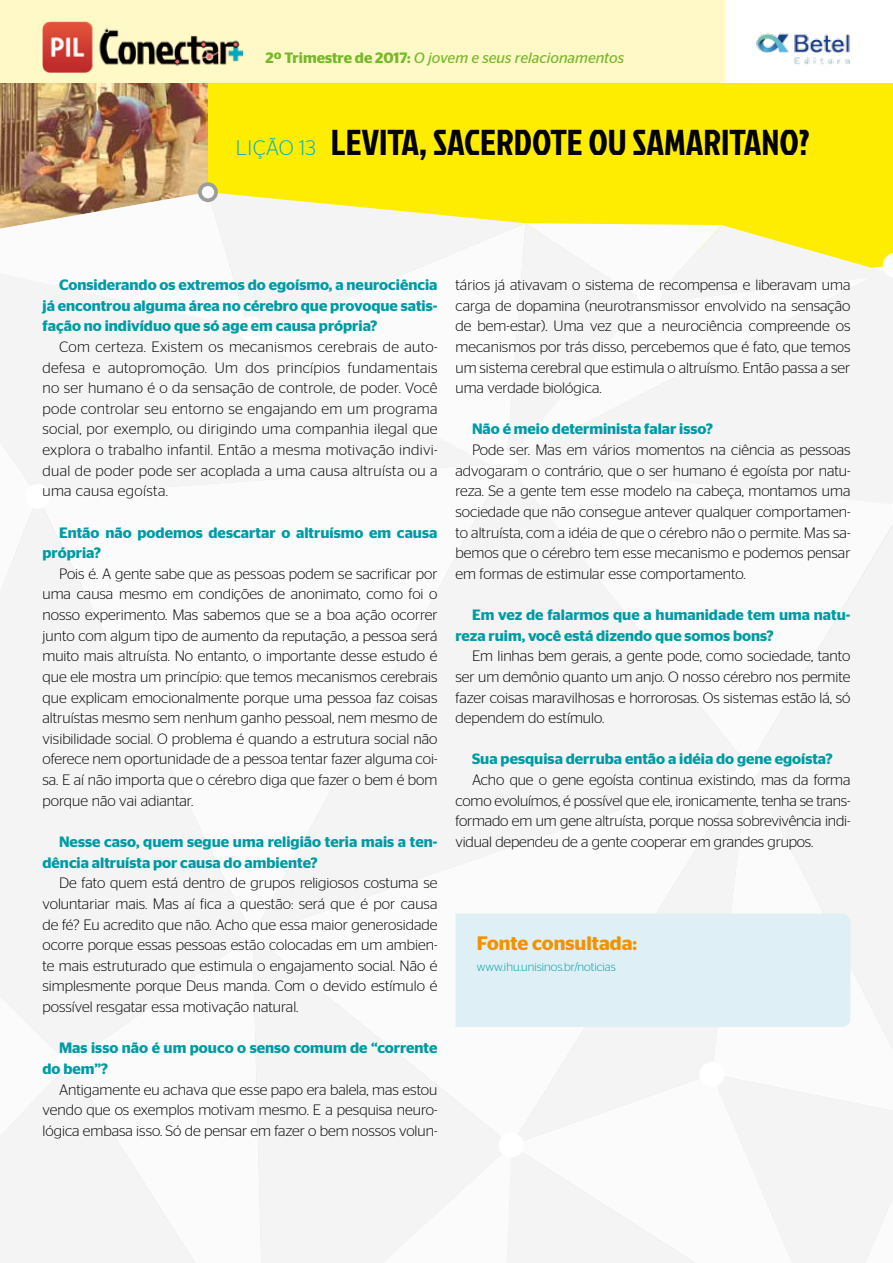
<style>
.page{position:relative;width:893px;height:1263px;background:#fff}
.page>*{position:absolute;margin:0;border:0;box-sizing:border-box;transform-origin:0 0}
.t1{font:36px "Jockey One";color:#000}
.t2{font:600 19.5px "Stag Sans";color:#f39200}
.t3{font:300 15px/20.7px "Stag Sans";color:#000;text-align:justify}
.t4{font:600 15px/20.7px "Stag Sans";color:#009ba4}
.t5{font:italic 15px "Stag Sans";color:#76b82a}
.t6{font:300 12px "Stag Sans";color:#009ba4}
.s1{font-weight:600;font-style:normal}
.s2{font-family:"Stag Sans";font-weight:300;font-size:21px;color:#00aec3}
</style>
<div class="page">
<div style="left:0;top:0;width:893px;height:124px;background:#fff9c7"></div>
<div style="left:725px;top:0;width:168px;height:124px;background:#fff"></div>
<div style="left:43px;top:84px;width:850px;height:235px;background:#ffed00"></div>
<img style="left:0;top:84px;width:208px;height:108px">
<svg style="left:0;top:192px;width:208px;height:81px;background:#eae1d8"></svg>
<div style="left:0;top:273px;width:251px;height:190px;background:#f4f4f4"></div>
<svg style="left:208px;top:193px;width:315px;height:146px;fill:#f8f4f4"></svg>
<div style="left:251px;top:223px;width:255px;height:240px;background:#f4f4f4"></div>
<div style="left:0;top:442px;width:38px;height:44px;background:#f4f4f4"></div>
<div style="left:38px;top:463px;width:215px;height:32px;background:#f4f4f4"></div>
<svg style="left:253px;top:463px;width:253px;height:303px"></svg>
<div style="left:506px;top:504px;width:234px;height:262px;background:#f4f4f4"></div>
<div style="left:0;top:508px;width:247px;height:488px;background:#f4f4f4"></div>
<div style="left:258px;top:766px;width:253px;height:166px;background:#f4f4f4"></div>
<div style="left:755px;top:524px;width:138px;height:242px;background:#f4f4f4"></div>
<svg style="left:506px;top:473px;width:387px;height:31px"></svg>
<div style="left:69px;top:936px;width:178px;height:60px;background:#f4f4f4"></div>
<div style="left:253px;top:944px;width:248px;height:319px;background:#f4f4f4"></div>
<svg style="left:511px;top:766px;width:201px;height:308px"></svg>
<div style="left:712px;top:766px;width:181px;height:295px;background:#f4f4f4"></div>
<svg style="left:518px;top:1074px;width:182px;height:67px"></svg>
<div style="left:382px;top:1145px;width:313px;height:118px;background:#f4f4f4"></div>
<div style="left:717px;top:1077px;width:176px;height:186px;background:#f4f4f4"></div>
<svg style="left:0;top:996px;width:264px;height:267px"></svg>
<div style="left:493px;top:451px;width:26px;height:25px;background:#fff;border-radius:50%"></div>
<div style="left:735px;top:753px;width:26px;height:25px;background:#fff;border-radius:50%"></div>
<div style="left:506px;top:223px;width:387px;height:250px;background:#f4f4f4"></div>
<div style="left:699px;top:1061px;width:26px;height:26px;background:#fff;border-radius:50%"></div>
<div style="left:499px;top:1132px;width:25px;height:26px;background:#fff;border-radius:50%"></div>
<div style="left:240px;top:923px;width:25px;height:25px;background:#fff;border-radius:50%"></div>
<div style="left:56px;top:1051px;width:25px;height:26px;background:#fff;border-radius:50%"></div>
<div style="left:636px;top:281px;width:26px;height:26px;background:#fff;border-radius:50%"></div>
<div style="left:238px;top:316px;width:26px;height:26px;background:#fff;border-radius:50%"></div>
<div style="left:25px;top:484px;width:25px;height:25px;background:#fff;border-radius:50%"></div>
<div style="left:200px;top:184px;width:16px;height:16px;background:#fff;border-radius:50%"></div>
<div style="left:198px;top:182px;width:20px;height:20px;border:4px solid #9d9d9c;border-radius:50%"></div>
<div style="left:455px;top:913px;width:395px;height:114px;background:#def0f5"></div>
<img style="left:756px;top:33px;width:94px;height:31px">
<img style="left:43px;top:22px;width:200px;height:51px">
<p class="t5" style="left:266px;top:49px;width:360px"><span class="s1">2º Trimestre de 2017:</span> O jovem e seus relacionamentos</p>
<h1 class="t1" style="left:236px;top:116px;width:576px"><span class="s2">LIÇÃO 13</span> LEVITA, SACERDOTE OU SAMARITANO?</h1>
<p class="t4" style="left:43px;top:274px;width:396px;text-align:justify;text-indent:17px">Considerando os extremos do egoísmo, a neurociência já encontrou alguma área no cérebro que provoque satis&shy;fação no indivíduo que só age em causa própria?</p>
<p class="t3" style="left:43px;top:336px;width:396px;text-indent:16px">Com certeza. Existem os mecanismos cerebrais de auto&shy;defesa e autopromoção. Um dos princípios fundamentais no ser humano é o da sensação de controle, de poder. Você pode controlar seu entorno se engajando em um programa social, por exemplo, ou dirigindo uma companhia ilegal que explora o trabalho infantil. Então a mesma motivação indivi&shy;dual de poder pode ser acoplada a uma causa altruísta ou a uma causa egoísta.</p>
<p class="t4" style="left:43px;top:522px;width:396px;text-indent:16px">Então não podemos descartar o altruísmo em causa própria?</p>
<p class="t3" style="left:43px;top:563px;width:396px;text-indent:16px">Pois é. A gente sabe que as pessoas podem se sacrificar por uma causa mesmo em condições de anonimato, como foi o nosso experimento. Mas sabemos que se a boa ação ocorrer junto com algum tipo de aumento da reputação, a pessoa será muito mais altruísta. No entanto, o importante desse estudo é que ele mostra um princípio: que temos mecanismos cerebrais que explicam emocionalmente porque uma pessoa faz coisas altruístas mesmo sem nenhum ganho pessoal, nem mesmo de visibilidade social. O problema é quando a estrutura social não oferece nem oportunidade de a pessoa tentar fazer alguma coi&shy;sa. E aí não importa que o cérebro diga que fazer o bem é bom porque não vai adiantar.</p>
<p class="t4" style="left:43px;top:831px;width:396px;text-indent:16px">Nesse caso, quem segue uma religião teria mais a ten&shy;dência altruísta por causa do ambiente?</p>
<p class="t3" style="left:43px;top:872px;width:396px;text-indent:16px">De fato quem está dentro de grupos religiosos costuma se voluntariar mais. Mas aí fica a questão: será que é por causa de fé? Eu acredito que não. Acho que essa maior generosidade ocorre porque essas pessoas estão colocadas em um ambien&shy;te mais estruturado que estimula o engajamento social. Não é simplesmente porque Deus manda. Com o devido estímulo é possível resgatar essa motivação natural.</p>
<p class="t4" style="left:43px;top:1038px;width:396px;text-indent:16px">Mas isso não é um pouco o senso comum de “corrente do bem”?</p>
<p class="t3" style="left:43px;top:1079px;width:396px;text-indent:16px">Antigamente eu achava que esse papo era balela, mas estou vendo que os exemplos motivam mesmo. E a pesquisa neuro&shy;lógica embasa isso. Só de pensar em fazer o bem nossos volun-</p>
<p class="t3" style="left:455px;top:274px;width:396px">tários já ativavam o sistema de recompensa e liberavam uma carga de dopamina (neurotransmissor envolvido na sensação de bem-estar). Uma vez que a neurociência compreende os mecanismos por trás disso, percebemos que é fato, que temos um sistema cerebral que estimula o altruísmo. Então passa a ser uma verdade biológica.</p>
<p class="t4" style="left:472px;top:419px;width:243px">Não é meio determinista falar isso?</p>
<p class="t3" style="left:455px;top:439px;width:396px;text-indent:16px">Pode ser. Mas em vários momentos na ciência as pessoas advogaram o contrário, que o ser humano é egoísta por natu&shy;reza. Se a gente tem esse modelo na cabeça, montamos uma sociedade que não consegue antever qualquer comportamen&shy;to altruísta, com a idéia de que o cérebro não o permite. Mas sa&shy;bemos que o cérebro tem esse mecanismo e podemos pensar em formas de estimular esse comportamento.</p>
<p class="t4" style="left:455px;top:604px;width:396px;text-indent:16px">Em vez de falarmos que a humanidade tem uma natu&shy;reza ruim, você está dizendo que somos bons?</p>
<p class="t3" style="left:455px;top:645px;width:396px;text-indent:16px">Em linhas bem gerais, a gente pode, como sociedade, tanto ser um demônio quanto um anjo. O nosso cérebro nos permite fazer coisas maravilhosas e horrorosas. Os sistemas estão lá, só dependem do estímulo.</p>
<p class="t4" style="left:472px;top:749px;width:362px">Sua pesquisa derruba então a idéia do gene egoísta?</p>
<p class="t3" style="left:455px;top:769px;width:396px;text-indent:16px">Acho que o gene egoísta continua existindo, mas da forma como evoluímos, é possível que ele, ironicamente, tenha se trans&shy;formado em um gene altruísta, porque nossa sobrevivência indi&shy;vidual dependeu de a gente cooperar em grandes grupos.</p>
<h2 class="t2" style="left:477px;top:932px;width:162px">Fonte consultada:</h2>
<p class="t6" style="left:477px;top:960px;width:141px">www.ihu.unisinos.br/noticias</p>
</div>
